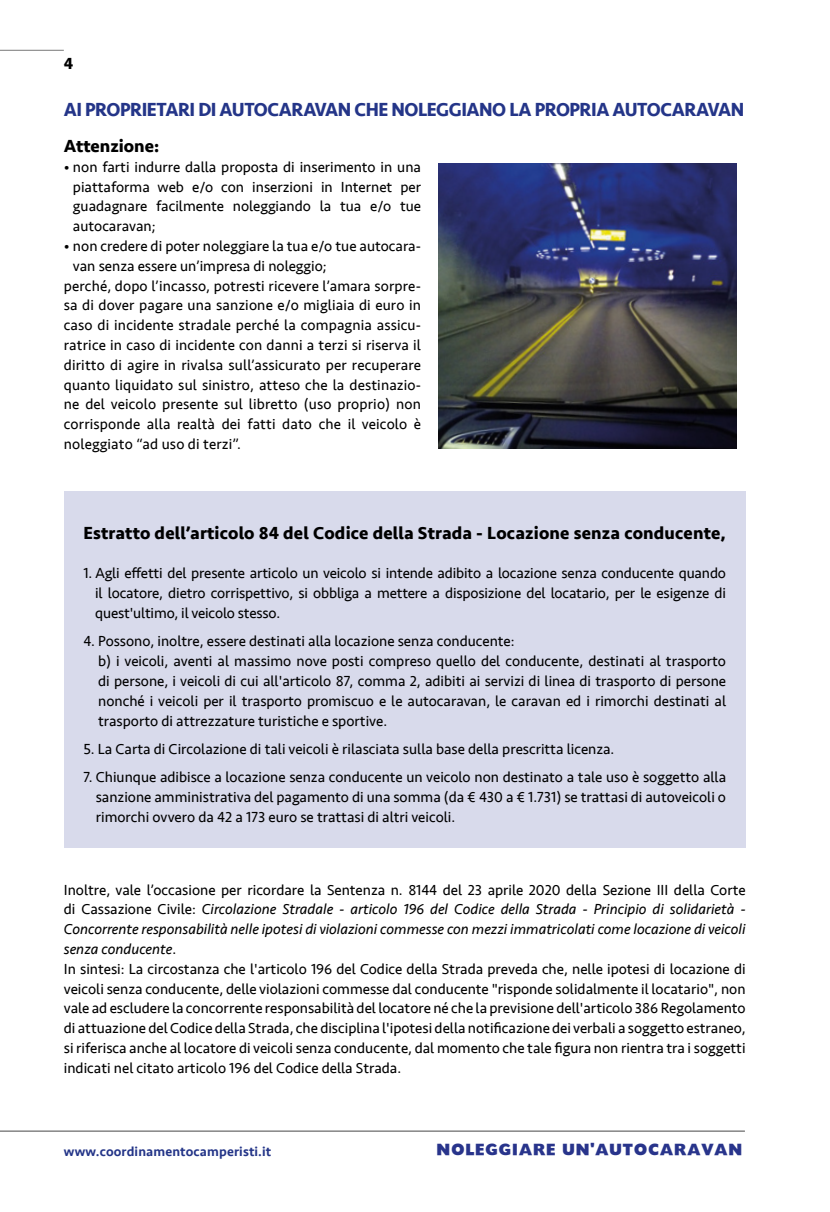
<style>
.page{position:relative;width:830px;height:1212px;background:#fff}
.page>*{position:absolute;margin:0;border:0;box-sizing:border-box;transform-origin:0 0}
.t1{font:700 19.5px "Seravek";letter-spacing:-.025em;color:#243588;scale:.96 1}
.t2{font:700 18px "Seravek";letter-spacing:.01em;color:#000}
.t3{font:700 16.5px "Seravek";color:#000}
.t4{font:15px/19.8px "Seravek";color:#000;text-align:justify}
.t5{font:15px "Headline NEWS";letter-spacing:.025em;color:#28348b}
.t6{font:500 13.5px "Seravek";letter-spacing:.01em;color:#243588}
.s1{font-style:italic}
</style>
<div class="page">
<hr style="left:0;top:50px;width:64px;height:1px;background:#878787">
<hr style="left:0;top:1130px;width:744px;height:2px;background:#878787">
<div style="left:64px;top:491px;width:681px;height:357px;background:#d8daeb"></div>
<img style="left:438px;top:164px;width:297px;height:285px">
<p class="t3" style="left:64px;top:51px;width:11px">4</p>
<h1 class="t1" style="left:64px;top:94px;width:710px">AI PROPRIETARI DI AUTOCARAVAN CHE NOLEGGIANO LA PROPRIA AUTOCARAVAN</h1>
<p class="t2" style="left:64px;top:131px;width:97px">Attenzione:</p>
<p class="t4" style="left:73px;top:157px;width:349px;text-indent:-9px">• non farti indurre dalla proposta di inserimento in una piattaforma web e/o con inserzioni in Internet per guadagnare facilmente noleggiando la tua e/o tue autocaravan;</p>
<p class="t4" style="left:64px;top:236px;width:358px">• non credere di poter noleggiare la tua e/o tue autocara-</p>
<p class="t4" style="left:73px;top:256px;width:255px">van senza essere un’impresa di noleggio;</p>
<p class="t4" style="left:64px;top:276px;width:358px">perché, dopo l’incasso, potresti ricevere l’amara sorpre-</p>
<p class="t4" style="left:64px;top:295px;width:358px">sa di dover pagare una sanzione e/o migliaia di euro in</p>
<p class="t4" style="left:64px;top:315px;width:358px">caso di incidente stradale perché la compagnia assicu-</p>
<p class="t4" style="left:64px;top:335px;width:358px">ratrice in caso di incidente con danni a terzi si riserva il</p>
<p class="t4" style="left:64px;top:355px;width:358px">diritto di agire in rivalsa sull’assicurato per recuperare</p>
<p class="t4" style="left:64px;top:375px;width:358px">quanto liquidato sul sinistro, atteso che la destinazio-</p>
<p class="t4" style="left:64px;top:394px;width:358px">ne del veicolo presente sul libretto (uso proprio) non</p>
<p class="t4" style="left:64px;top:414px;width:358px">corrisponde alla realtà dei fatti dato che il veicolo è</p>
<p class="t4" style="left:64px;top:434px;width:179px">noleggiato “ad uso di terzi”.</p>
<p class="t2" style="left:83px;top:518px;width:644px">Estratto dell’articolo 84 del Codice della Strada - Locazione senza conducente,</p>
<p class="t4" style="left:95px;top:563px;width:632px;text-indent:-12px">1. Agli effetti del presente articolo un veicolo si intende adibito a locazione senza conducente quando il locatore, dietro corrispettivo, si obbliga a mettere a disposizione del locatario, per le esigenze di quest'ultimo, il veicolo stesso.</p>
<p class="t4" style="left:98px;top:631px;width:629px;text-align:left;text-indent:-15px">4. Possono, inoltre, essere destinati alla locazione senza conducente:<br>b) i veicoli, aventi al massimo nove posti compreso quello del conducente, destinati al trasporto di persone, i veicoli di cui all'articolo 87, comma 2, adibiti ai servizi di linea di trasporto di persone nonché i veicoli per il trasporto promiscuo e le autocaravan, le caravan ed i rimorchi destinati al trasporto di attrezzature turistiche e sportive.</p>
<p class="t4" style="left:83px;top:739px;width:532px">5. La Carta di Circolazione di tali veicoli è rilasciata sulla base della prescritta licenza.</p>
<p class="t4" style="left:96px;top:767px;width:631px;text-indent:-12px">7. Chiunque adibisce a locazione senza conducente un veicolo non destinato a tale uso è soggetto alla sanzione amministrativa del pagamento di una somma (da € 430 a € 1.731) se trattasi di autoveicoli o rimorchi ovvero da 42 a 173 euro se trattasi di altri veicoli.</p>
<p class="t4" style="left:64px;top:880px;width:683px;text-align:left">Inoltre, vale l’occasione per ricordare la Sentenza n. 8144 del 23 aprile 2020 della Sezione III della Corte di Cassazione Civile: <span class="s1">Circolazione Stradale - articolo 196 del Codice della Strada - Principio di solidarietà - Concorrente responsabilità nelle ipotesi di violazioni commesse con mezzi immatricolati come locazione di veicoli senza conducente</span>.<br>In sintesi: La circostanza che l'articolo 196 del Codice della Strada preveda che, nelle ipotesi di locazione di veicoli senza conducente, delle violazioni commesse dal conducente "risponde solidalmente il locatario", non vale ad escludere la concorrente responsabilità del locatore né che la previsione dell'articolo 386 Regolamento di attuazione del Codice della Strada, che disciplina l'ipotesi della notificazione dei verbali a soggetto estraneo, si riferisca anche al locatore di veicoli senza conducente, dal momento che tale figura non rientra tra i soggetti indicati nel citato articolo 196 del Codice della Strada.</p>
<p class="t6" style="left:64px;top:1143px;width:209px">www.coordinamentocamperisti.it</p>
<p class="t5" style="left:436px;top:1143px;width:308px">NOLEGGIARE UN'AUTOCARAVAN</p>
</div>
